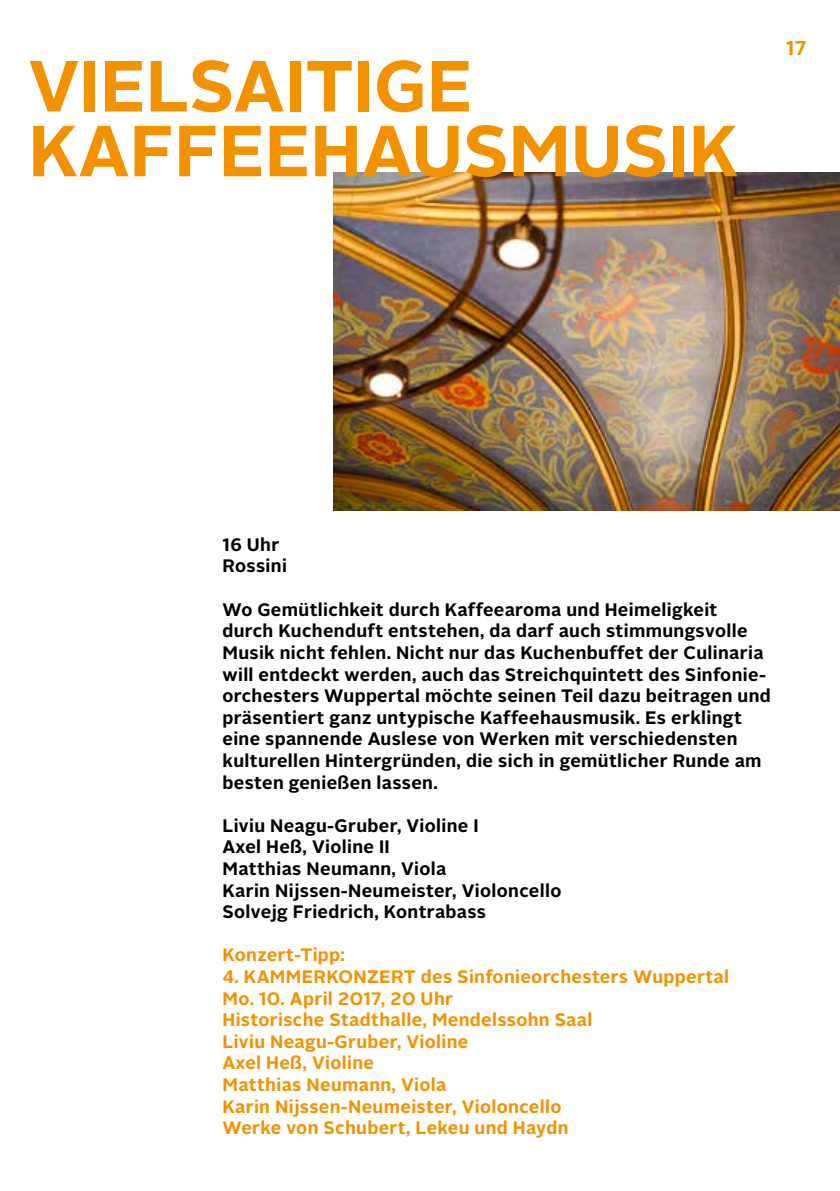
<style>
.page{position:relative;width:840px;height:1191px;background:#fff}
.page>*{position:absolute;margin:0;border:0;box-sizing:border-box;transform-origin:0 0}
.t1{font:700 72px/64.8px "Alright Sans";color:#f39200}
.t2{font:700 20px "Alright Sans";color:#f39200}
.t3{font:700 18px/21.6px "Alright Sans";letter-spacing:.02em;color:#000}
.t4{font:700 18px/21.6px "Alright Sans";letter-spacing:.02em;color:#f39200}
</style>
<div class="page">
<img style="left:333px;top:172px;width:506px;height:338px">
<h1 class="t1" style="left:28px;top:54px;width:711px">VIELSAITIGE<br>KAFFEEHAUSMUSIK</h1>
<p class="t2" style="left:785px;top:34px;width:22px">17</p>
<p class="t3" style="left:222px;top:534px;width:66px">16 Uhr<br>Rossini</p>
<p class="t3" style="left:222px;top:598px;width:549px">Wo Gemütlichkeit durch Kaffeearoma und Heimeligkeit durch Kuchenduft entstehen, da darf auch stimmungsvolle Musik nicht fehlen. Nicht nur das Kuchenbuffet der Culinaria will entdeckt werden, auch das Streichquintett des Sinfonie&shy;orchesters Wuppertal möchte seinen Teil dazu beitragen und präsentiert ganz untypische Kaffeehausmusik. Es erklingt eine spannende Auslese von Werken mit verschiedensten kulturellen Hintergründen, die sich in gemütlicher Runde am besten genießen lassen.</p>
<p class="t3" style="left:222px;top:814px;width:340px">Liviu Neagu-Gruber, Violine I<br>Axel Heß, Violine II<br>Matthias Neumann, Viola<br>Karin Nijssen-Neumeister, Violoncello<br>Solvejg Friedrich, Kontrabass</p>
<p class="t4" style="left:222px;top:944px;width:124px">Konzert-Tipp:</p>
<p class="t4" style="left:222px;top:966px;width:508px">4. KAMMERKONZERT des Sinfonieorchesters Wuppertal Mo. 10. April 2017, 20 Uhr<br>Historische Stadthalle, Mendelssohn Saal<br>Liviu Neagu-Gruber, Violine<br>Axel Heß, Violine<br>Matthias Neumann, Viola<br>Karin Nijssen-Neumeister, Violoncello<br>Werke von Schubert, Lekeu und Haydn</p>
</div>
